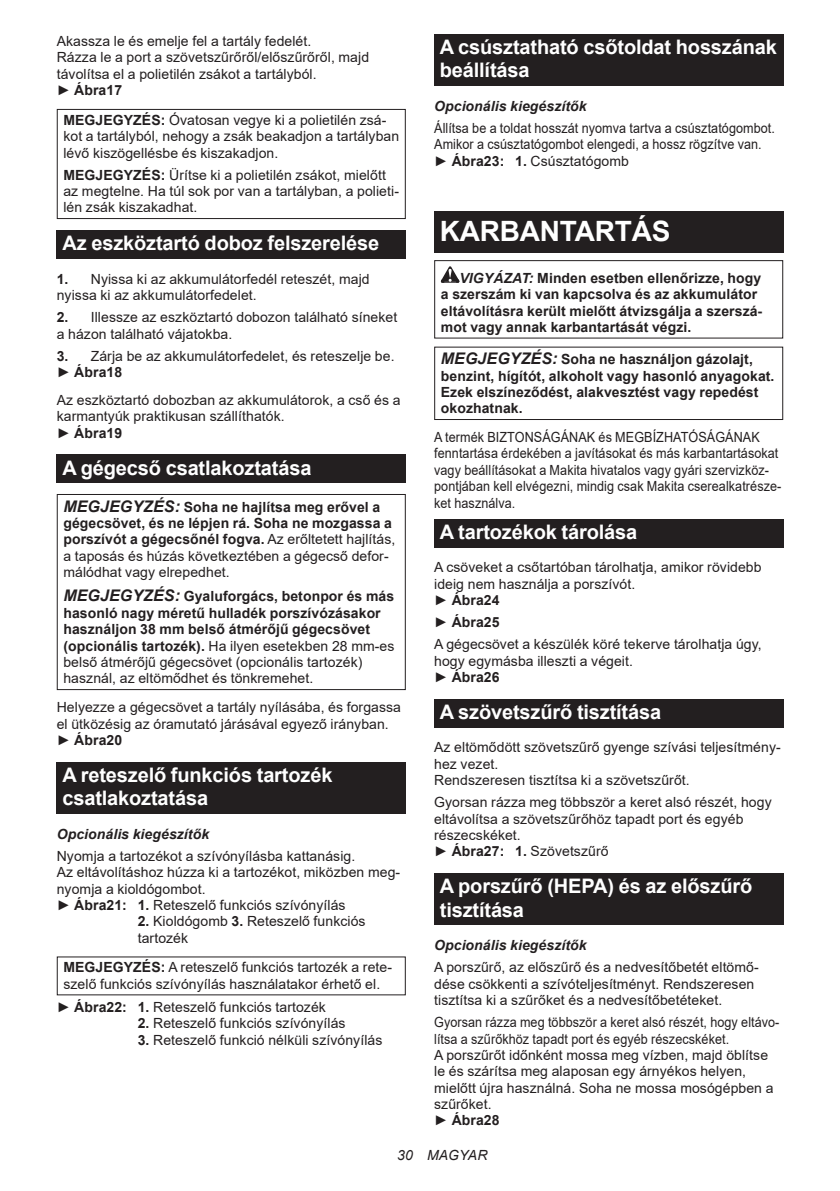
<style>
.page{position:relative;width:840px;height:1191px;background:#fff}
.page>*{position:absolute;margin:0;border:0;box-sizing:border-box;transform-origin:0 0}
.t1{font:700 28px "Arial";letter-spacing:-.01em;color:#fff}
.t2{font:700 20px/23.4px "Arial";letter-spacing:-.01em;color:#fff}
.t3{font:14px/16.4px "Arial";letter-spacing:.005em;color:#231f20}
.t4{font:700 14px/16.4px "Arial";letter-spacing:.005em;color:#231f20}
.t5{font:14px/16.4px "Arial";letter-spacing:.005em;color:#231f20;scale:.9 1}
.t6{font:italic 700 14px "Arial";letter-spacing:.005em;color:#231f20}
.t7{font:italic 14px "Arial";letter-spacing:.005em;color:#231f20}
.s1{font-weight:700}
.s2{font-style:italic;font-size:16px}
.s3{font-weight:400}
.s4{font-style:italic}
</style>
<div class="page">
<div style="left:57px;top:109px;width:348px;height:110px;border:1px solid #231f20"></div>
<div style="left:57px;top:230px;width:348px;height:29px;background:#231f20"></div>
<div style="left:57px;top:454px;width:348px;height:29px;background:#231f20"></div>
<div style="left:57px;top:494px;width:348px;height:196px;border:1px solid #231f20"></div>
<div style="left:57px;top:762px;width:348px;height:52px;background:#231f20"></div>
<div style="left:434px;top:34px;width:348px;height:52px;background:#231f20"></div>
<div style="left:434px;top:211px;width:348px;height:41px;background:#231f20"></div>
<svg style="left:440px;top:266px;width:19px;height:17px"></svg>
<div style="left:434px;top:260px;width:348px;height:78px;border:1px solid #231f20"></div>
<div style="left:434px;top:346px;width:348px;height:74px;border:1px solid #231f20"></div>
<div style="left:434px;top:519px;width:348px;height:28px;background:#231f20"></div>
<div style="left:434px;top:699px;width:348px;height:28px;background:#231f20"></div>
<div style="left:434px;top:873px;width:348px;height:52px;background:#231f20"></div>
<p class="t3" style="left:57px;top:33px;width:314px">Akassza le és emelje fel a tartály fedelét.<br>Rázza le a port a szövetszűrőről/előszűrőről, majd távolítsa el a polietilén zsákot a tartályból.<br>► <span class="s1">Ábra17</span></p>
<p class="t3" style="left:63px;top:112px;width:337px"><span class="s1">MEGJEGYZÉS:</span> Óvatosan vegye ki a polietilén zsá&shy;kot a tartályból, nehogy a zsák beakadjon a tartályban lévő kiszögellésbe és kiszakadjon.</p>
<p class="t3" style="left:63px;top:166px;width:337px"><span class="s1">MEGJEGYZÉS:</span> Ürítse ki a polietilén zsákot, mielőtt az megtelne. Ha túl sok por van a tartályban, a polieti&shy;lén zsák kiszakadhat.</p>
<h2 class="t2" style="left:62px;top:232px;width:318px">Az eszköztartó doboz felszerelése</h2>
<p class="t3" style="left:57px;top:270px;width:314px"><span class="s1">1.</span> Nyissa ki az akkumulátorfedél reteszét, majd nyissa ki az akkumulátorfedelet.</p>
<p class="t3" style="left:57px;top:309px;width:342px"><span class="s1">2.</span> Illessze az eszköztartó dobozon található síneket a házon található vájatokba.</p>
<p class="t3" style="left:57px;top:347px;width:339px"><span class="s1">3.</span> Zárja be az akkumulátorfedelet, és reteszelje be. ► <span class="s1">Ábra18</span></p>
<p class="t3" style="left:57px;top:391px;width:345px">Az eszköztartó dobozban az akkumulátorok, a cső és a karmantyúk praktikusan szállíthatók.<br>► <span class="s1">Ábra19</span></p>
<h2 class="t2" style="left:62px;top:456px;width:250px">A gégecső csatlakoztatása</h2>
<p class="t4" style="left:63px;top:498px;width:333px"><span class="s2">MEGJEGYZÉS:</span> Soha ne hajlítsa meg erővel a gégecsövet, és ne lépjen rá. Soha ne mozgassa a porszívót a gégecsőnél fogva. <span class="s3">Az erőltetett hajlítás, a taposás és húzás következtében a gégecső defor&shy;málódhat vagy elrepedhet.</span></p>
<p class="t4" style="left:63px;top:588px;width:332px"><span class="s2">MEGJEGYZÉS:</span> Gyaluforgács, betonpor és más hasonló nagy méretű hulladék porszívózásakor használjon 38 mm belső átmérőjű gégecsövet (opcionális tartozék). <span class="s3">Ha ilyen esetekben 28 mm-es belső átmérőjű gégecsövet (opcionális tartozék) használ, az eltömődhet és tönkremehet.</span></p>
<p class="t3" style="left:57px;top:699px;width:345px">Helyezze a gégecsövet a tartály nyílásába, és forgassa el ütközésig az óramutató járásával egyező irányban. ► <span class="s1">Ábra20</span></p>
<h2 class="t2" style="left:62px;top:763px;width:271px">A reteszelő funkciós tartozék csatlakoztatása</h2>
<p class="t6" style="left:57px;top:824px;width:154px">Opcionális kiegészítők</p>
<p class="t3" style="left:57px;top:847px;width:345px">Nyomja a tartozékot a szívónyílásba kattanásig.<br>Az eltávolításhoz húzza ki a tartozékot, miközben meg&shy;nyomja a kioldógombot.<br>► <span class="s1">Ábra21: 1.</span> Reteszelő funkciós szívónyílás</p>
<p class="t3" style="left:138px;top:913px;width:229px"><span class="s1">2.</span> Kioldógomb <span class="s1">3.</span> Reteszelő funkciós tartozék</p>
<p class="t3" style="left:63px;top:959px;width:330px"><span class="s1">MEGJEGYZÉS:</span> A reteszelő funkciós tartozék a rete&shy;szelő funkciós szívónyílás használatakor érhető el.</p>
<p class="t3" style="left:57px;top:998px;width:270px">► <span class="s1">Ábra22: 1.</span> Reteszelő funkciós tartozék</p>
<p class="t3" style="left:138px;top:1015px;width:209px"><span class="s1">2.</span> Reteszelő funkciós szívónyílás</p>
<p class="t3" style="left:138px;top:1031px;width:246px"><span class="s1">3.</span> Reteszelő funkció nélküli szívónyílás</p>
<h2 class="t2" style="left:439px;top:36px;width:338px">A csúsztatható csőtoldat hosszának beállítása</h2>
<p class="t6" style="left:434px;top:97px;width:154px">Opcionális kiegészítők</p>
<p class="t5" style="left:434px;top:120px;width:380px">Állítsa be a toldat hosszát nyomva tartva a csúsztatógombot.<br>Amikor a csúsztatógombot elengedi, a hossz rögzítve van. ► <span class="s1">Ábra23: 1.</span> Csúsztatógomb</p>
<h1 class="t1" style="left:439px;top:211px;width:232px">KARBANTARTÁS</h1>
<p class="t4" style="left:440px;top:270px;width:323px;text-indent:19px"><span class="s4">VIGYÁZAT:</span> Minden esetben ellenőrizze, hogy a szerszám ki van kapcsolva és az akkumulátor eltávolításra került mielőtt átvizsgálja a szerszá&shy;mot vagy annak karbantartását végzi.</p>
<p class="t4" style="left:440px;top:351px;width:335px"><span class="s2">MEGJEGYZÉS:</span> Soha ne használjon gázolajt, benzint, hígítót, alkoholt vagy hasonló anyagokat.<br>Ezek elszíneződést, alakvesztést vagy repedést okozhatnak.</p>
<p class="t5" style="left:434px;top:429px;width:387px">A termék BIZTONSÁGÁNAK és MEGBÍZHATÓSÁGÁNAK fenntartása érdekében a javításokat és más karbantartásokat vagy beállításokat a Makita hivatalos vagy gyári szervizköz&shy;pontjában kell elvégezni, mindig csak Makita cserealkatrésze&shy;ket használva.</p>
<h2 class="t2" style="left:439px;top:520px;width:199px">A tartozékok tárolása</h2>
<p class="t3" style="left:434px;top:559px;width:329px">A csöveket a csőtartóban tárolhatja, amikor rövidebb ideig nem használja a porszívót.<br>► <span class="s1">Ábra24</span></p>
<p class="t3" style="left:434px;top:611px;width:329px;line-height:22px">► <span class="s1">Ábra25<br></span>A gégecsövet a készülék köré tekerve tárolhatja úgy,</p>
<p class="t3" style="left:434px;top:652px;width:200px">hogy egymásba illeszti a végeit. ► <span class="s1">Ábra26</span></p>
<h2 class="t2" style="left:439px;top:700px;width:223px">A szövetszűrő tisztítása</h2>
<p class="t3" style="left:434px;top:739px;width:348px">Az eltömődött szövetszűrő gyenge szívási teljesítmény&shy;hez vezet.<br>Rendszeresen tisztítsa ki a szövetszűrőt.</p>
<p class="t3" style="left:434px;top:794px;width:339px">Gyorsan rázza meg többször a keret alsó részét, hogy eltávolítsa a szövetszűrőhöz tapadt port és egyéb részecskéket.<br>► <span class="s1">Ábra27: 1.</span> Szövetszűrő</p>
<h2 class="t2" style="left:439px;top:875px;width:314px">A porszűrő (HEPA) és az előszűrő tisztítása</h2>
<p class="t6" style="left:434px;top:936px;width:154px">Opcionális kiegészítők</p>
<p class="t3" style="left:434px;top:959px;width:326px">A porszűrő, az előszűrő és a nedvesítőbetét eltömő&shy;dése csökkenti a szívóteljesítményt. Rendszeresen tisztítsa ki a szűrőket és a nedvesítőbetéteket.</p>
<p class="t5" style="left:434px;top:1014px;width:385px">Gyorsan rázza meg többször a keret alsó részét, hogy eltávo&shy;lítsa a szűrőkhöz tapadt port és egyéb részecskéket.<br>A porszűrőt időnként mossa meg vízben, majd öblítse le és szárítsa meg alaposan egy árnyékos helyen, mielőtt újra használná. Soha ne mossa mosógépben a szűrőket.<br>► <span class="s1">Ábra28</span></p>
<p class="t7" style="left:397px;top:1146px;width:92px">30 MAGYAR</p>
</div>
